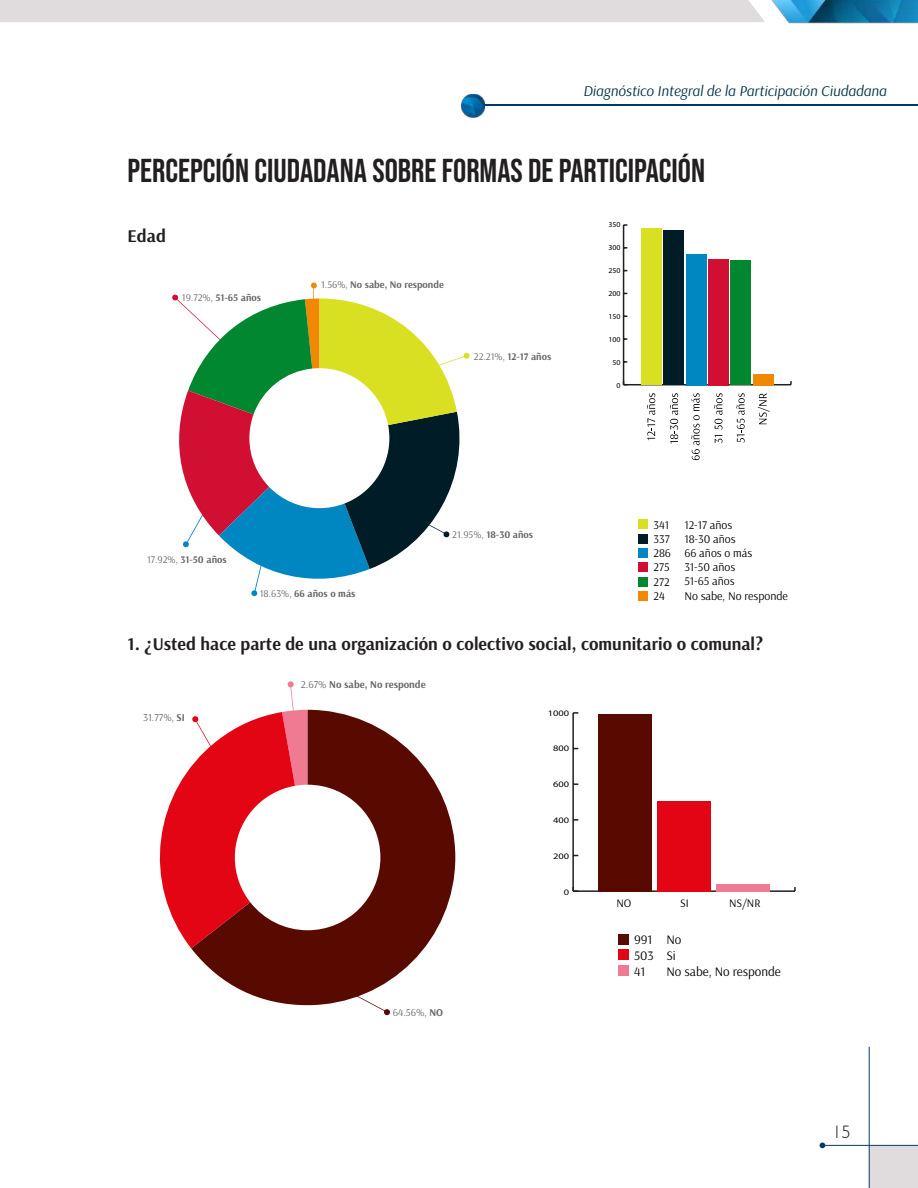
<style>
.page{position:relative;width:918px;height:1188px;background:#fff}
.page>*{position:absolute;margin:0;border:0;box-sizing:border-box;transform-origin:0 0}
.t1{font:33px "Bebas Neue";color:#231f20}
.t2{font:700 18px "Arsenal";color:#231f20}
.t3{font:300 18px "Humanist 521 BT";color:#231f20}
.t4{font:italic 15px "Arsenal";color:#003348}
.t5{font:13.05px/15.9px "Arsenal";color:#000}
.t6{font:11.85px/14.2px "Arsenal";color:#000}
.t7{font:11.55px "Arsenal";color:#000}
.t8{font:700 10.5px "Arsenal";color:#666}
.t9{font:10.5px "Arsenal";color:#666}
.t10{font:700 10.2px "Arsenal";color:#666}
.t11{font:8.4px "Myriad Pro";color:#000;scale:1.24 1}
.t12{font:7.5px "Myriad Pro";color:#000;scale:1.05 1}
.s1{font-weight:400}
.s2{font-weight:700}
</style>
<div class="page">
<div style="left:869px;top:1146px;width:49px;height:42px;background:#e0dcde"></div>
<hr style="left:822px;top:1145px;width:96px;height:1px;background:#003d66">
<svg style="left:820px;top:1143px;width:5px;height:5px"></svg>
<hr style="left:869px;top:1047px;width:1px;height:141px;background:#003d66">
<hr style="left:477px;top:105px;width:441px;height:1px;background:#003d66">
<img style="left:462px;top:94px;width:23px;height:24px">
<img style="left:771px;top:0;width:147px;height:24px">
<div style="left:0;top:0;width:765px;height:22px;background:#e0dcde"></div>
<div style="left:638px;top:534px;width:10px;height:9px;background:#001c26"></div>
<div style="left:638px;top:519px;width:10px;height:10px;background:#d9e021"></div>
<div style="left:638px;top:548px;width:10px;height:10px;background:#0087c2"></div>
<div style="left:638px;top:562px;width:10px;height:10px;background:#d10f33"></div>
<div style="left:638px;top:577px;width:10px;height:9px;background:#008730"></div>
<div style="left:638px;top:591px;width:10px;height:10px;background:#f28700"></div>
<svg style="left:758px;top:393px;width:12px;height:31px"></svg>
<svg style="left:691px;top:393px;width:9px;height:67px"></svg>
<svg style="left:670px;top:393px;width:8px;height:51px"></svg>
<svg style="left:736px;top:393px;width:9px;height:50px"></svg>
<svg style="left:714px;top:393px;width:8px;height:50px"></svg>
<svg style="left:647px;top:393px;width:8px;height:47px"></svg>
<hr style="left:624px;top:384px;width:167px;height:1px;background:#231f20">
<hr style="left:623px;top:225px;width:1px;height:160px;background:#231f20">
<div style="left:753px;top:374px;width:20px;height:11px;background:#f28700"></div>
<div style="left:731px;top:260px;width:20px;height:125px;background:#008730"></div>
<div style="left:708px;top:259px;width:21px;height:126px;background:#d10f33"></div>
<div style="left:686px;top:254px;width:20px;height:131px;background:#0087c2"></div>
<div style="left:664px;top:231px;width:20px;height:154px;background:#001c26"></div>
<div style="left:641px;top:229px;width:20px;height:156px;background:#d9e021"></div>
<svg style="left:172px;top:282px;width:298px;height:315px"></svg>
<div style="left:618px;top:949px;width:11px;height:11px;background:#e30514"></div>
<div style="left:618px;top:934px;width:11px;height:11px;background:#590a00"></div>
<div style="left:618px;top:965px;width:11px;height:11px;background:#f07a91"></div>
<hr style="left:573px;top:890px;width:222px;height:2px;background:#231f20">
<hr style="left:572px;top:713px;width:2px;height:178px;background:#231f20">
<div style="left:717px;top:884px;width:53px;height:8px;background:#f07a91"></div>
<div style="left:657px;top:802px;width:54px;height:90px;background:#e30514"></div>
<div style="left:598px;top:714px;width:53px;height:178px;background:#590a00"></div>
<svg style="left:373px;top:1005px;width:17px;height:11px"></svg>
<svg style="left:159px;top:683px;width:149px;height:265px"></svg>
<svg style="left:191px;top:710px;width:264px;height:295px"></svg>
<h3 class="t4" style="left:583px;top:82px;width:305px">Diagnóstico Integral de la Participación Ciudadana</h3>
<h1 class="t1" style="left:128px;top:151px;width:579px">PERCEPCIÓN CIUDADANA SOBRE FORMAS DE PARTICIPACIÓN</h1>
<h2 class="t2" style="left:128px;top:224px;width:40px">Edad</h2>
<p class="t10" style="left:182px;top:291px;width:81px"><span class="s1">19.72%,</span> 51-65 años</p>
<p class="t10" style="left:321px;top:278px;width:124px"><span class="s1">1.56%,</span> No sabe, No responde</p>
<p class="t10" style="left:474px;top:350px;width:79px"><span class="s1">22.21%,</span> 12-17 años</p>
<p class="t10" style="left:147px;top:553px;width:81px"><span class="s1">17.92%,</span> 31-50 años</p>
<p class="t10" style="left:260px;top:587px;width:97px"><span class="s1">18.63%,</span> 66 años o más</p>
<p class="t10" style="left:452px;top:529px;width:82px"><span class="s1">21.95%,</span> 18-30 años</p>
<p class="t12" style="left:608px;top:220px;width:13px">350</p>
<p class="t12" style="left:608px;top:243px;width:13px">300</p>
<p class="t12" style="left:608px;top:266px;width:13px">250</p>
<p class="t12" style="left:608px;top:289px;width:13px">200</p>
<p class="t12" style="left:608px;top:312px;width:13px">150</p>
<p class="t12" style="left:608px;top:335px;width:13px">100</p>
<p class="t12" style="left:612px;top:358px;width:9px">50</p>
<p class="t12" style="left:616px;top:381px;width:5px">0</p>
<p class="t6" style="left:653px;top:518px;width:19px">341<br>337<br>286<br>275<br>272<br>24</p>
<p class="t6" style="left:684px;top:518px;width:105px">12-17 años<br>18-30 años<br>66 años o más<br>31-50 años<br>51-65 años<br>No sabe, No responde</p>
<h2 class="t2" style="left:128px;top:632px;width:637px">1. ¿Usted hace parte de una organización o colectivo social, comunitario o comunal?</h2>
<p class="t9" style="left:143px;top:711px;width:43px">31.77%, <span class="s2">SI</span></p>
<p class="t8" style="left:301px;top:678px;width:126px"><span class="s1">2.67%</span> No sabe, No responde</p>
<p class="t9" style="left:393px;top:1006px;width:52px">64.56%, <span class="s2">NO</span></p>
<p class="t11" style="left:548px;top:708px;width:19px">1000</p>
<p class="t11" style="left:553px;top:743px;width:14px">800</p>
<p class="t11" style="left:553px;top:779px;width:14px">600</p>
<p class="t11" style="left:553px;top:815px;width:14px">400</p>
<p class="t11" style="left:553px;top:851px;width:14px">200</p>
<p class="t11" style="left:564px;top:887px;width:6px">0</p>
<p class="t7" style="left:616px;top:896px;width:16px">NO</p>
<p class="t7" style="left:680px;top:896px;width:10px">SI</p>
<p class="t7" style="left:729px;top:896px;width:33px">NS/NR</p>
<p class="t5" style="left:634px;top:932px;width:49px">991 No<br>503 Si<br>41</p>
<p class="t5" style="left:666px;top:963px;width:116px">No sabe, No responde</p>
<h2 class="t3" style="left:833px;top:1121px;width:20px">15</h2>
</div>
